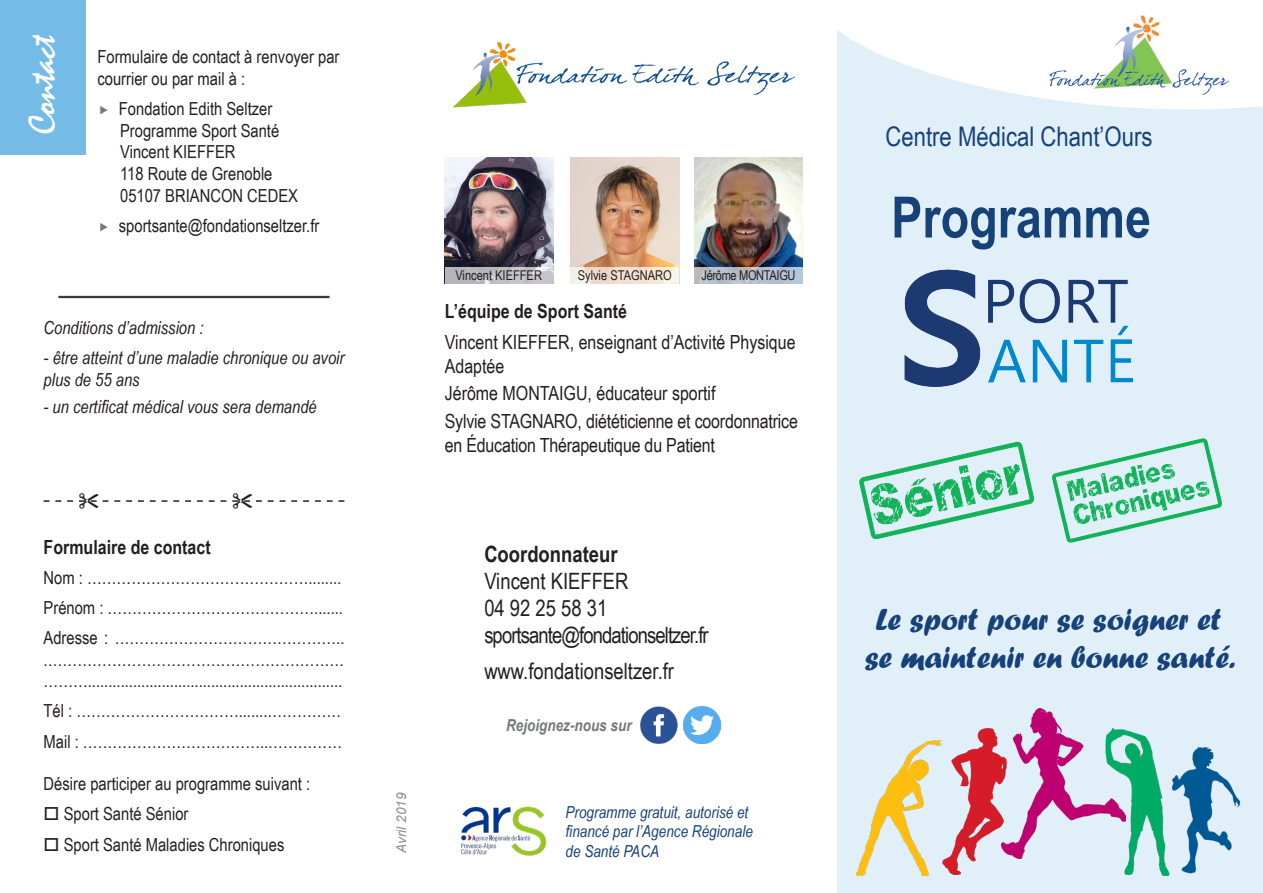
<style>
.page{position:relative;width:1263px;height:893px;background:#fff}
.page>*{position:absolute;margin:0;border:0;box-sizing:border-box;transform-origin:0 0}
.t1{font:700 57px "Arial Narrow";color:#164279}
.t2{font:39px "Mistral";color:#fff}
.t3{font:31.5px "Forte";color:#164279}
.t4{font:27px "Arial Narrow";color:#164279}
.t5{font:22.5px "Arial Narrow";color:#231f20}
.t6{font:22.5px "Arial Narrow";letter-spacing:-.04em;color:#231f20}
.t7{font:700 22.5px "Arial Narrow";color:#231f20}
.t8{font:19.5px/23.4px "Arial Narrow";letter-spacing:-.01em;color:#231f20}
.t9{font:700 19.5px "Arial Narrow";color:#231f20}
.t10{font:18px/21.6px "Arial Narrow";color:#231f20;text-align:justify}
.t11{font:italic 18px/21.6px "Arial Narrow";color:#231f20}
.t12{font:italic 16.5px/19.5px "Arial Narrow";color:#164279}
.t13{font:italic 700 16.5px "Arial Narrow";color:#76787b}
.t14{font:13.5px "Arial Narrow";color:#231f20}
.t15{font:13.5px "Arial Narrow";letter-spacing:-.025em;color:#231f20}
.t16{font:italic 13.5px "Arial";color:#8a8c8f}
</style>
<div class="page">
<div style="left:838px;top:0;width:425px;height:893px;background:#e1eff9"></div>
<img style="left:942px;top:728px;width:59px;height:147px">
<img style="left:1001px;top:708px;width:100px;height:151px">
<img style="left:1101px;top:728px;width:67px;height:147px">
<img style="left:1168px;top:746px;width:73px;height:129px">
<img style="left:856px;top:740px;width:86px;height:135px">
<svg style="left:837px;top:0;width:426px;height:120px;fill:#fff"></svg>
<img style="left:1048px;top:15px;width:181px;height:82px">
<img style="left:453px;top:43px;width:342px;height:65px">
<div style="left:0;top:0;width:85px;height:155px;background:#74bbe8"></div>
<img style="left:461px;top:806px;width:85px;height:50px">
<img style="left:904px;top:269px;width:230px;height:118px">
<img style="left:859px;top:441px;width:176px;height:99px">
<img style="left:1052px;top:438px;width:170px;height:105px">
<img style="left:570px;top:158px;width:109px;height:126px">
<img style="left:445px;top:158px;width:108px;height:109px">
<img style="left:694px;top:158px;width:109px;height:109px">
<hr style="left:58px;top:296px;width:272px;height:1px;background:#231f20">
<hr style="left:58px;top:297px;width:272px;height:1px;background:#231f20">
<svg style="left:445px;top:267px;width:108px;height:17px;background:#c0bfc4"></svg>
<svg style="left:694px;top:267px;width:109px;height:17px;background:#b5bfcc"></svg>
<svg style="left:571px;top:267px;width:108px;height:17px;background:#f3e3d5"></svg>
<img style="left:641px;top:707px;width:37px;height:36px">
<img style="left:683px;top:707px;width:37px;height:36px">
<svg style="left:44px;top:500px;width:300px;height:2px"></svg>
<p class="t2" style="left:19px;top:134px;width:101px;rotate:-90deg">Contact</p>
<p class="t10" style="left:97px;top:46px;width:244px">Formulaire de contact à renvoyer par</p>
<p class="t10" style="left:97px;top:67px;width:149px">courrier ou par mail à :</p>
<p class="t10" style="left:119px;top:97px;width:155px">Fondation Edith Seltzer</p>
<p class="t10" style="left:120px;top:119px;width:161px">Programme Sport Santé</p>
<p class="t10" style="left:120px;top:141px;width:117px">Vincent KIEFFER</p>
<p class="t10" style="left:120px;top:162px;width:154px">118 Route de Grenoble</p>
<p class="t10" style="left:120px;top:184px;width:180px">05107 BRIANCON CEDEX</p>
<p class="t10" style="left:119px;top:214px;width:202px">sportsante@fondationseltzer.fr</p>
<p class="t11" style="left:44px;top:317px;width:161px">Conditions d’admission :</p>
<p class="t11" style="left:44px;top:347px;width:302px">- être atteint d’une maladie chronique ou avoir plus de 55 ans</p>
<p class="t11" style="left:44px;top:396px;width:275px">- un certificat médical vous sera demandé</p>
<p class="t9" style="left:44px;top:532px;width:169px">Formulaire de contact</p>
<p class="t10" style="left:44px;top:566px;width:299px">Nom : ………………………………………........</p>
<p class="t10" style="left:44px;top:596px;width:301px">Prénom : …………………………………….......</p>
<p class="t10" style="left:44px;top:626px;width:302px">Adresse : ……………………………………….. .…………………………………………………… ………..............................................................</p>
<p class="t10" style="left:44px;top:700px;width:299px">Tél : …………………………….......……………</p>
<p class="t10" style="left:44px;top:730px;width:300px">Mail : ………………………………..……………</p>
<p class="t10" style="left:44px;top:772px;width:268px">Désire participer au programme suivant :</p>
<p class="t10" style="left:44px;top:803px;width:146px">□ Sport Santé Sénior</p>
<p class="t10" style="left:44px;top:833px;width:242px">□ Sport Santé Maladies Chroniques</p>
<p class="t16" style="left:393px;top:852px;width:61px;rotate:-90deg">Avril 2019</p>
<p class="t14" style="left:455px;top:266px;width:88px">Vincent KIEFFER</p>
<p class="t14" style="left:578px;top:266px;width:95px">Sylvie STAGNARO</p>
<p class="t15" style="left:701px;top:266px;width:96px">Jérôme MONTAIGU</p>
<p class="t9" style="left:445px;top:296px;width:184px">L’équipe de Sport Santé</p>
<p class="t8" style="left:445px;top:330px;width:352px">Vincent KIEFFER, enseignant d’Activité Physique<br>Adaptée</p>
<p class="t8" style="left:445px;top:381px;width:272px">Jérôme MONTAIGU, éducateur sportif</p>
<p class="t8" style="left:445px;top:409px;width:355px">Sylvie STAGNARO, diététicienne et coordonnatrice en Éducation Thérapeutique du Patient</p>
<p class="t7" style="left:484px;top:537px;width:135px">Coordonnateur</p>
<p class="t5" style="left:484px;top:565px;width:146px">Vincent KIEFFER</p>
<p class="t5" style="left:484px;top:592px;width:125px">04 92 25 58 31</p>
<p class="t6" style="left:484px;top:619px;width:226px">sportsante@fondationseltzer.fr</p>
<p class="t5" style="left:484px;top:654px;width:191px">www.fondationseltzer.fr</p>
<p class="t13" style="left:506px;top:712px;width:127px">Rejoignez-nous sur</p>
<p class="t12" style="left:566px;top:802px;width:189px">Programme gratuit, autorisé et financé par l’Agence Régionale de Santé PACA</p>
<p class="t4" style="left:885px;top:117px;width:269px">Centre Médical Chant’Ours</p>
<p class="t1" style="left:891px;top:174px;width:261px">Programme</p>
<p class="t3" style="left:875px;top:601px;width:347px">Le sport pour se soigner et</p>
<p class="t3" style="left:864px;top:639px;width:372px">se maintenir en bonne santé.</p>
</div>
